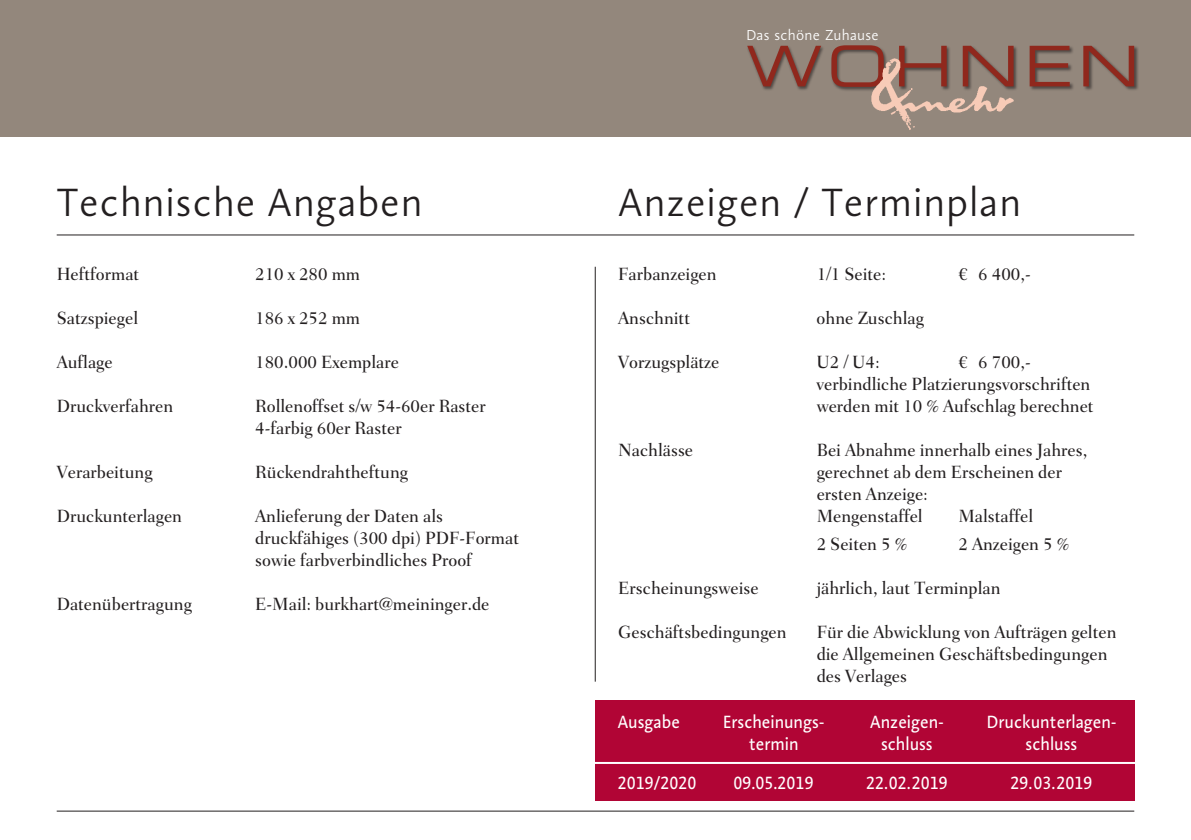
<style>
.page{position:relative;width:1191px;height:840px;background:#fff}
.page>*{position:absolute;margin:0;border:0;box-sizing:border-box;transform-origin:0 0}
.t1{font:300 40px "Aroma No 2 LT Pro";letter-spacing:.025em;color:#231f20}
.t2{font:500 18px/22px "Fairfield LT Std";color:#231f20;scale:.95 1}
.t3{font:18px "Aroma No 2 LT Pro";color:#fff;scale:.95 1}
.t4{font:300 14.6px "Aroma No 2 LT Pro";letter-spacing:.02em;color:#fff}
</style>
<div class="page">
<div style="left:595px;top:700px;width:539px;height:101px;background:#b10535"></div>
<hr style="left:57px;top:234px;width:1077px;height:1px;background:#231f20">
<hr style="left:57px;top:810px;width:1077px;height:1px;background:#231f20">
<hr style="left:595px;top:266px;width:1px;height:415px;background:#231f20">
<hr style="left:579px;top:761px;width:573px;height:2px;background:#fff">
<div style="left:0;top:0;width:1191px;height:136px;background:#93877c"></div>
<div style="left:746px;top:45px;width:393px;height:46px;background:#231f20;opacity:.6"></div>
<svg style="left:747px;top:45px;width:387px;height:42px"></svg>
<img style="left:868px;top:54px;width:151px;height:76px">
<p class="t4" style="left:746px;top:25px;width:134px">Das schöne Zuhause</p>
<h1 class="t1" style="left:57px;top:177px;width:367px">Technische Angaben</h1>
<h1 class="t1" style="left:618px;top:177px;width:404px">Anzeigen / Terminplan</h1>
<p class="t2" style="left:57px;top:263px;width:88px">Heftformat</p>
<p class="t2" style="left:255px;top:263px;width:112px">210 x 280 mm</p>
<p class="t2" style="left:57px;top:307px;width:87px">Satzspiegel</p>
<p class="t2" style="left:255px;top:307px;width:112px">186 x 252 mm</p>
<p class="t2" style="left:57px;top:351px;width:60px">Auflage</p>
<p class="t2" style="left:255px;top:351px;width:153px">180.000 Exemplare</p>
<p class="t2" style="left:57px;top:395px;width:124px">Druckverfahren</p>
<p class="t2" style="left:255px;top:395px;width:244px">Rollenoffset s/w 54-60er Raster<br>4-farbig 60er Raster</p>
<p class="t2" style="left:57px;top:461px;width:102px">Verarbeitung</p>
<p class="t2" style="left:255px;top:461px;width:162px">Rückendrahtheftung</p>
<p class="t2" style="left:57px;top:505px;width:133px">Druckunterlagen</p>
<p class="t2" style="left:255px;top:505px;width:279px">Anlieferung der Daten als druckfähiges (300 dpi) PDF-Format sowie farbverbindliches Proof</p>
<p class="t2" style="left:57px;top:593px;width:144px">Datenübertragung</p>
<p class="t2" style="left:255px;top:593px;width:248px">E-Mail: burkhart@meininger.de</p>
<p class="t2" style="left:618px;top:263px;width:105px">Farbanzeigen</p>
<p class="t2" style="left:816px;top:263px;width:75px">1/1 Seite:</p>
<p class="t2" style="left:958px;top:263px;width:78px">€ 6 400,-</p>
<p class="t2" style="left:618px;top:307px;width:77px">Anschnitt</p>
<p class="t2" style="left:816px;top:307px;width:114px">ohne Zuschlag</p>
<p class="t2" style="left:618px;top:351px;width:108px">Vorzugsplätze</p>
<p class="t2" style="left:816px;top:351px;width:68px">U2 / U4:</p>
<p class="t2" style="left:816px;top:351px;width:293px;text-indent:142px">€ 6 700,- verbindliche Platzierungsvorschriften werden mit 10 % Aufschlag berechnet</p>
<p class="t2" style="left:618px;top:439px;width:80px">Nachlässe</p>
<p class="t2" style="left:816px;top:439px;width:286px">Bei Abnahme innerhalb eines Jahres, gerechnet ab dem Erscheinen der ersten Anzeige:<br>Mengenstaffel</p>
<p class="t2" style="left:958px;top:505px;width:80px">Malstaffel</p>
<p class="t2" style="left:816px;top:532px;width:97px">2 Seiten 5 %</p>
<p class="t2" style="left:958px;top:532px;width:118px">2 Anzeigen 5 %</p>
<p class="t2" style="left:618px;top:576px;width:149px">Erscheinungsweise</p>
<p class="t2" style="left:816px;top:576px;width:195px">jährlich, laut Terminplan</p>
<p class="t2" style="left:618px;top:620px;width:179px">Geschäftsbedingungen</p>
<p class="t2" style="left:816px;top:620px;width:317px">Für die Abwicklung von Aufträgen gelten die Allgemeinen Geschäftsbedingungen des Verlages</p>
<p class="t3" style="left:617px;top:709px;width:67px">Ausgabe</p>
<p class="t3" style="left:723px;top:709px;width:108px">Erscheinungs-</p>
<p class="t3" style="left:870px;top:709px;width:79px">Anzeigen-</p>
<p class="t3" style="left:987px;top:709px;width:138px">Druckunterlagen-</p>
<p class="t3" style="left:748px;top:731px;width:54px">termin</p>
<p class="t3" style="left:881px;top:731px;width:56px">schluss</p>
<p class="t3" style="left:1025px;top:731px;width:56px">schluss</p>
<p class="t3" style="left:617px;top:770px;width:84px">2019/2020</p>
<p class="t3" style="left:733px;top:770px;width:86px">09.05.2019</p>
<p class="t3" style="left:866px;top:770px;width:88px">22.02.2019</p>
<p class="t3" style="left:1010px;top:770px;width:88px">29.03.2019</p>
</div>
